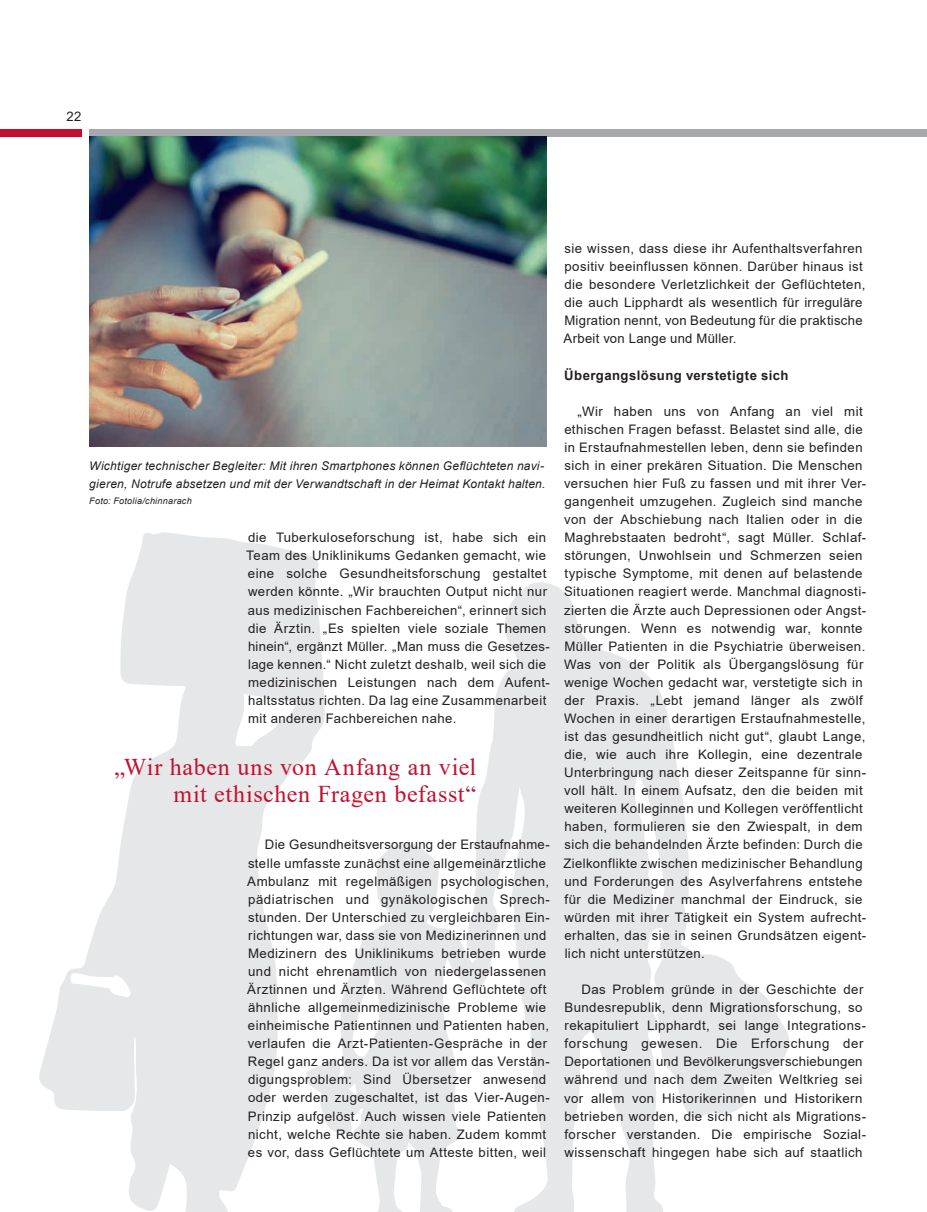
<style>
.page{position:relative;width:927px;height:1212px;background:#fff}
.page>*{position:absolute;margin:0;border:0;box-sizing:border-box;transform-origin:0 0}
.t1{font:24px/27px "Times New Roman";letter-spacing:.025em;color:#c3102e;text-align:right}
.t2{font:13.2px/18px "Arial";letter-spacing:.035em;color:#231f20}
.t3{font:700 13.2px "Arial";letter-spacing:.035em;color:#231f20}
.t4{font:italic 12px/18px "Arial";letter-spacing:.02em;color:#231f20}
.t5{font:italic 9px "Arial";letter-spacing:.03em;color:#231f20}
</style>
<div class="page">
<svg style="left:326px;top:582px;width:463px;height:630px"></svg>
<svg style="left:39px;top:532px;width:287px;height:680px;fill:#e6e7e9"></svg>
<svg style="left:635px;top:775px;width:24px;height:137px"></svg>
<svg style="left:355px;top:1083px;width:2px;height:11px"></svg>
<div style="left:0;top:129px;width:82px;height:8px;background:#c3102e"></div>
<div style="left:89px;top:129px;width:838px;height:8px;background:#a8a9ad"></div>
<img style="left:89px;top:137px;width:458px;height:309px">
<p class="t2" style="left:66px;top:107px;width:17px">22</p>
<p class="t4" style="left:89px;top:457px;width:458px">Wichtiger technischer Begleiter: Mit ihren Smartphones können Geflüchteten navi&shy;gieren, Notrufe absetzen und mit der Verwandtschaft in der Heimat Kontakt halten.</p>
<p class="t5" style="left:89px;top:495px;width:104px">Foto: Fotolia/chinnarach</p>
<p class="t2" style="left:246px;top:528px;width:305px">die Tuberkuloseforschung ist, habe sich ein Team des Uniklinikums Gedanken gemacht, wie eine solche Gesundheitsforschung gestaltet werden könnte. „Wir brauchten Output nicht nur aus medizinischen Fachbereichen“, erinnert sich die Ärztin. „Es spielten viele soziale Themen hinein“, ergänzt Müller. „Man muss die Gesetzes&shy;lage kennen.“ Nicht zuletzt deshalb, weil sich die medizinischen Leistungen nach dem Aufent&shy;haltsstatus richten. Da lag eine Zusammenarbeit mit anderen Fachbereichen nahe.</p>
<h1 class="t1" style="left:115px;top:752px;width:363px">„Wir haben uns von Anfang an viel mit ethischen Fragen befasst“</h1>
<p class="t2" style="left:247px;top:836px;width:304px;text-indent:18px">Die Gesundheitsversorgung der Erstaufnahme&shy;stelle umfasste zunächst eine allgemein ärztliche Ambulanz mit regelmäßigen psychologischen, pädiatrischen und gynäkologischen Sprech&shy;stunden. Der Unterschied zu vergleichbaren Ein&shy;richtungen war, dass sie von Medizinerinnen und Medizinern des Uniklinikums betrieben wurde und nicht ehrenamtlich von niedergelassenen Ärztinnen und Ärzten. Während Geflüchtete oft ähnliche allgemeinmedizinische Probleme wie einheimische Patientinnen und Patienten haben, verlaufen die Arzt-Patienten-Gespräche in der Regel ganz anders. Da ist vor allem das Verstän&shy;digungsproblem: Sind Übersetzer anwesend oder werden zugeschaltet, ist das Vier-Augen-Prinzip aufgelöst. Auch wissen viele Patienten nicht, welche Rechte sie haben. Zudem kommt es vor, dass Geflüchtete um Atteste bitten, weil</p>
<p class="t2" style="left:564px;top:239px;width:303px">sie wissen, dass diese ihr Aufenthaltsverfahren positiv beeinflussen können. Darüber hinaus ist die besondere Verletzlichkeit der Geflüchteten, die auch Lipphardt als wesentlich für irreguläre Migration nennt, von Bedeutung für die praktische Arbeit von Lange und Müller.</p>
<p class="t3" style="left:564px;top:366px;width:226px">Übergangslösung verstetigte sich</p>
<p class="t2" style="left:563px;top:402px;width:304px;text-indent:14px">„Wir haben uns von Anfang an viel mit ethischen Fragen befasst. Belastet sind alle, die in Erstaufnahmestellen leben, denn sie befinden sich in einer prekären Situation. Die Menschen versuchen hier Fuß zu fassen und mit ihrer Ver&shy;gangenheit umzugehen. Zugleich sind manche von der Abschiebung nach Italien oder in die Maghrebstaaten bedroht“, sagt Müller. Schlaf&shy;störungen, Unwohlsein und Schmerzen seien typische Symptome, mit denen auf belastende Situationen reagiert werde. Manchmal diagnosti&shy;zierten die Ärzte auch Depressionen oder Angst&shy;störungen. Wenn es notwendig war, konnte Müller Patienten in die Psychiatrie überweisen.<br>Was von der Politik als Übergangslösung für wenige Wochen gedacht war, verstetigte sich in der Praxis. „Lebt jemand länger als zwölf Wochen in einer derartigen Erstaufnahmestelle, ist das gesundheitlich nicht gut“, glaubt Lange, die, wie auch ihre Kollegin, eine dezentrale Unterbringung nach dieser Zeitspanne für sinn&shy;voll hält. In einem Aufsatz, den die beiden mit weiteren Kolleginnen und Kollegen veröffentlicht haben, formulieren sie den Zwiespalt, in dem sich die behandelnden Ärzte befinden: Durch die Zielkonflikte zwischen medizinischer Be handlung und Forderungen des Asylverfahrens entstehe für die Mediziner manchmal der Eindruck, sie würden mit ihrer Tätigkeit ein System aufrecht&shy;erhalten, das sie in seinen Grundsätzen eigent&shy;lich nicht unterstützen.</p>
<p class="t2" style="left:564px;top:980px;width:304px;text-indent:17px">Das Problem gründe in der Geschichte der Bundesrepublik, denn Migrationsforschung, so rekapituliert Lipphardt, sei lange Integrations&shy;forschung gewesen. Die Erforschung der Deportationen und Bevölkerungsverschiebungen während und nach dem Zweiten Weltkrieg sei vor allem von Historikerinnen und Historikern betrieben worden, die sich nicht als Migrations&shy;forscher verstanden. Die empirische Sozial&shy;wissenschaft hingegen habe sich auf staatlich</p>
</div>
